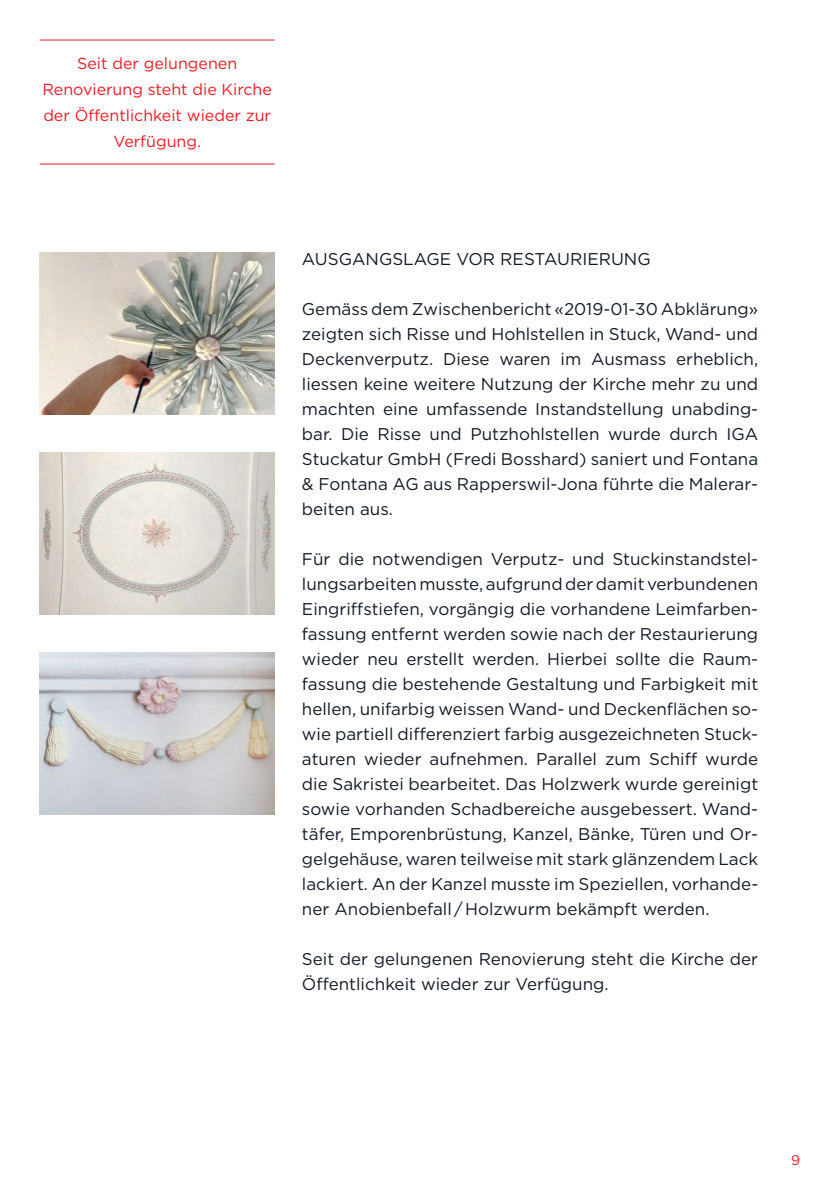
<style>
.page{position:relative;width:840px;height:1191px;background:#fff}
.page>*{position:absolute;margin:0;border:0;box-sizing:border-box;transform-origin:0 0}
.t1{font:17px/25px "Gotham";color:#131a26;text-align:justify}
.t2{font:16px/26px "Gotham";color:#ee1d23;text-align:center}
.t3{font:14px "Gotham";color:#ee1d23}
</style>
<div class="page">
<hr style="left:40px;top:40px;width:234px;height:1px;background:#ee1d23">
<hr style="left:40px;top:164px;width:234px;height:1px;background:#ee1d23">
<img style="left:40px;top:252px;width:234px;height:163px">
<img style="left:40px;top:452px;width:234px;height:163px">
<img style="left:40px;top:652px;width:234px;height:163px">
<p class="t2" style="left:42px;top:50px;width:231px">Seit der gelungenen<br>Renovierung steht die Kirche der Öffentlichkeit wieder zur<br>Verfügung.</p>
<p class="t1" style="left:302px;top:246px;width:350px">AUSGANGSLAGE VOR RESTAURIERUNG</p>
<p class="t1" style="left:302px;top:296px;width:457px">Gemäss dem Zwischenbericht «2019-01-30 Abklärung» zeigten sich Risse und Hohlstellen in Stuck, Wand- und Deckenverputz. Diese waren im Ausmass erheblich, liessen keine weitere Nutzung der Kirche mehr zu und machten eine umfassende Instandstellung unabding&shy;bar. Die Risse und Putzhohlstellen wurde durch IGA Stuckatur GmbH (Fredi Bosshard) saniert und Fontana &amp; Fontana AG aus Rapperswil-Jona führte die Malerar&shy;beiten aus.</p>
<p class="t1" style="left:302px;top:546px;width:457px">Für die notwendigen Verputz- und Stuckinstandstel&shy;lungsarbeiten musste, aufgrund der damit verbundenen Eingriffstiefen, vorgängig die vorhandene Leimfarben&shy;fassung entfernt werden sowie nach der Restaurierung wieder neu erstellt werden. Hierbei sollte die Raum&shy;fassung die bestehende Gestaltung und Farbigkeit mit hellen, unifarbig weissen Wand- und Deckenflächen so&shy;wie partiell differenziert farbig ausgezeichneten Stuck&shy;aturen wieder aufnehmen. Parallel zum Schiff wurde die Sakristei bearbeitet. Das Holzwerk wurde gereinigt sowie vorhanden Schadbereiche ausgebessert. Wand&shy;täfer, Emporenbrüstung, Kanzel, Bänke, Türen und Or&shy;gelgehäuse, waren teilweise mit stark glänzendem Lack lackiert. An der Kanzel musste im Speziellen, vorhande&shy;ner Anobienbefall / Holzwurm bekämpft werden.</p>
<p class="t1" style="left:302px;top:946px;width:457px">Seit der gelungenen Renovierung steht die Kirche der<br>Öffentlichkeit wieder zur Verfügung.</p>
<p class="t3" style="left:790px;top:1151px;width:11px">9</p>
</div>
